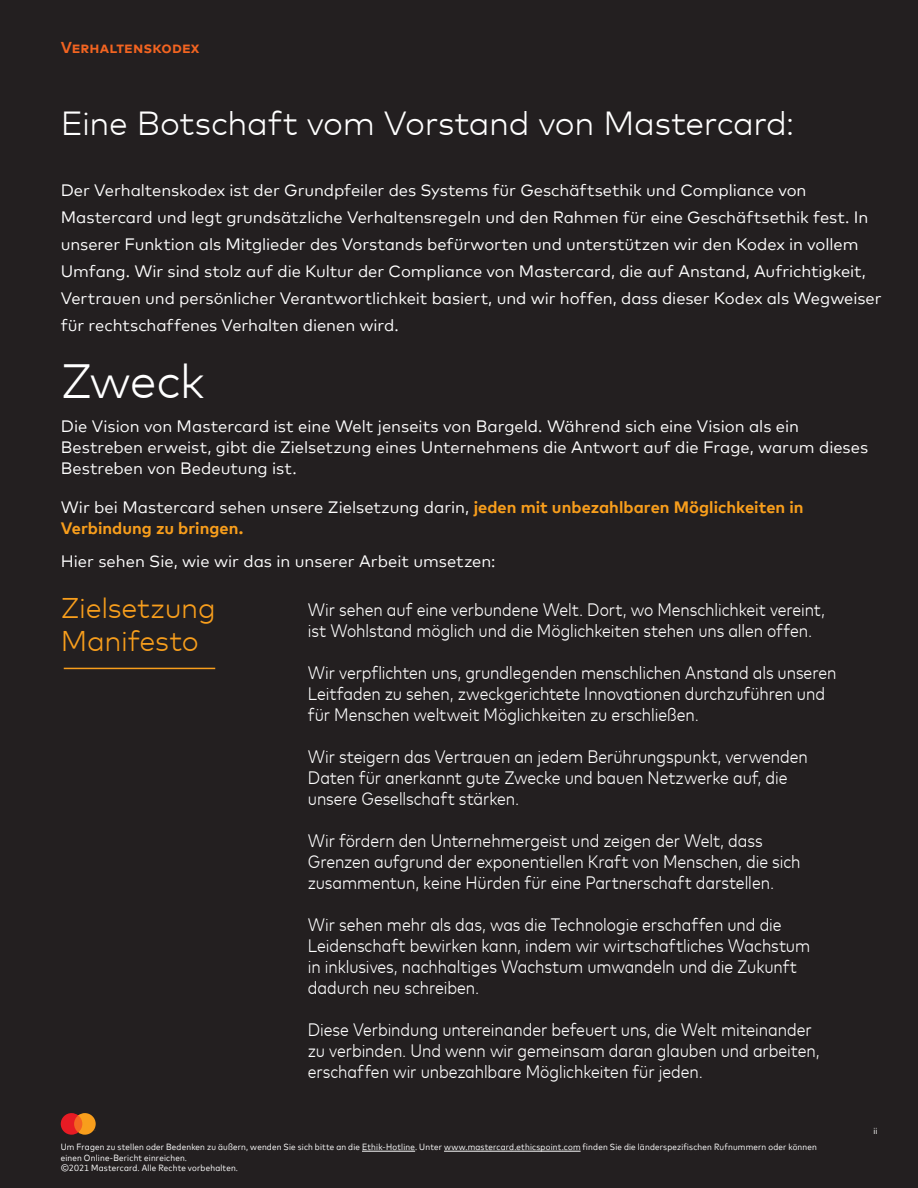
<style>
.page{position:relative;width:918px;height:1188px;background:#231f20}
.page>*{position:absolute;margin:0;border:0;box-sizing:border-box;transform-origin:0 0}
.MC_-_Headline_LG__Li{font:300 48px "Mark Offc For MC";letter-spacing:-.025em;color:#fff}
.MC_-_Headline_LG__Li-2{font:300 33.3px "Mark Offc For MC";letter-spacing:-.01em;color:#fff}
.MC_-_Emphasis_04__li{font:300 28.5px/33px "Mark Offc For MC";letter-spacing:-.01em;color:#f89e1c}
.MC_-_Emphasis_04__li-2{font:300 18px/21px "Mark For MC Nrw";letter-spacing:-.005em;color:#fff}
.MC_-_Intro__regular{font:16.5px/27px "Mark Offc For MC";letter-spacing:-.005em;color:#fff}
.MC_-_Intro__regular-2{font:700 16.5px/21px "Mark Offc For MC";color:#f89e1c}
.t1{font:700 15.75px "Mark Sc Offc For MC";letter-spacing:.01em;color:#f36421}
.t2{font:9px/10.5px "Mark For MC Nrw";letter-spacing:.025em;color:#fff}
.s1{font-weight:400;color:#fff}
</style>
<div class="page">
<svg style="left:61px;top:1113px;width:35px;height:22px"></svg>
<hr style="left:64px;top:668px;width:151px;height:1px;background:#f89e1c">
<hr style="left:362px;top:1151px;width:53px;height:1px;background:#fff">
<hr style="left:444px;top:1151px;width:137px;height:1px;background:#fff">
<p class="t1" style="left:61px;top:35px;width:140px">Verhaltenskodex</p>
<p class="MC_-_Headline_LG__Li-2" style="left:61px;top:98px;width:735px">Eine Botschaft vom Vorstand von Mastercard:</p>
<p class="MC_-_Intro__regular" style="left:61px;top:175px;width:822px">Der Verhaltenskodex ist der Grundpfeiler des Systems für Geschäftsethik und Compliance von Mastercard und legt grundsätzliche Verhaltensregeln und den Rahmen für eine Geschäftsethik fest. In unserer Funktion als Mitglieder des Vorstands befürworten und unterstützen wir den Kodex in vollem Umfang. Wir sind stolz auf die Kultur der Compliance von Mastercard, die auf Anstand, Aufrichtigkeit, Vertrauen und persönlicher Verantwortlichkeit basiert, und wir hoffen, dass dieser Kodex als Wegweiser für rechtschaffenes Verhalten dienen wird.</p>
<p class="MC_-_Headline_LG__Li" style="left:61px;top:345px;width:146px">Zweck</p>
<p class="MC_-_Intro__regular" style="left:61px;top:414px;width:809px;line-height:21px">Die Vision von Mastercard ist eine Welt jenseits von Bargeld. Während sich eine Vision als ein<br>Bestreben erweist, gibt die Zielsetzung eines Unternehmens die Antwort auf die Frage, warum dieses<br>Bestreben von Bedeutung ist.</p>
<p class="MC_-_Intro__regular-2" style="left:61px;top:495px;width:744px"><span class="s1">Wir bei Mastercard sehen unsere Zielsetzung darin,</span> jeden mit unbezahlbaren Möglichkeiten in<br>Verbindung zu bringen.</p>
<p class="MC_-_Intro__regular" style="left:61px;top:546px;width:436px">Hier sehen Sie, wie wir das in unserer Arbeit umsetzen:</p>
<p class="MC_-_Emphasis_04__li-2" style="left:308px;top:598px;width:519px">Wir sehen auf eine verbundene Welt. Dort, wo Menschlichkeit vereint, ist Wohlstand möglich und die Möglichkeiten stehen uns allen offen.</p>
<p class="MC_-_Emphasis_04__li-2" style="left:308px;top:661px;width:530px">Wir verpflichten uns, grundlegenden menschlichen Anstand als unseren<br>Leitfaden zu sehen, zweckgerichtete Innovationen durchzuführen und für Menschen weltweit Möglichkeiten zu erschließen.</p>
<p class="MC_-_Emphasis_04__li-2" style="left:308px;top:745px;width:502px">Wir steigern das Vertrauen an jedem Berührungspunkt, verwenden<br>Daten für anerkannt gute Zwecke und bauen Netzwerke auf, die unsere Gesellschaft stärken.</p>
<p class="MC_-_Emphasis_04__li-2" style="left:308px;top:829px;width:494px">Wir fördern den Unternehmergeist und zeigen der Welt, dass<br>Grenzen aufgrund der exponentiellen Kraft von Menschen, die sich zusammentun, keine Hürden für eine Partnerschaft darstellen.</p>
<p class="MC_-_Emphasis_04__li-2" style="left:308px;top:913px;width:504px">Wir sehen mehr als das, was die Technologie erschaffen und die Leidenschaft bewirken kann, indem wir wirtschaftliches Wachstum in inklusives, nachhaltiges Wachstum umwandeln und die Zukunft dadurch neu schreiben.</p>
<p class="MC_-_Emphasis_04__li-2" style="left:308px;top:1018px;width:513px">Diese Verbindung untereinander befeuert uns, die Welt miteinander zu verbinden. Und wenn wir gemeinsam daran glauben und arbeiten, erschaffen wir unbezahlbare Möglichkeiten für jeden.</p>
<p class="MC_-_Emphasis_04__li" style="left:61px;top:589px;width:156px">Zielsetzung<br>Manifesto</p>
<p class="t2" style="left:61px;top:1141px;width:758px">Um Fragen zu stellen oder Bedenken zu äußern, wenden Sie sich bitte an die Ethik-Hotline. Unter www.mastercard.ethicspoint.com finden Sie die länderspezifischen Rufnummern oder können einen Online-Bericht einreichen.</p>
<p class="t2" style="left:61px;top:1162px;width:179px">©2021 Mastercard. Alle Rechte vorbehalten.</p>
<p class="t2" style="left:873px;top:1125px;width:6px">ii</p>
</div>
